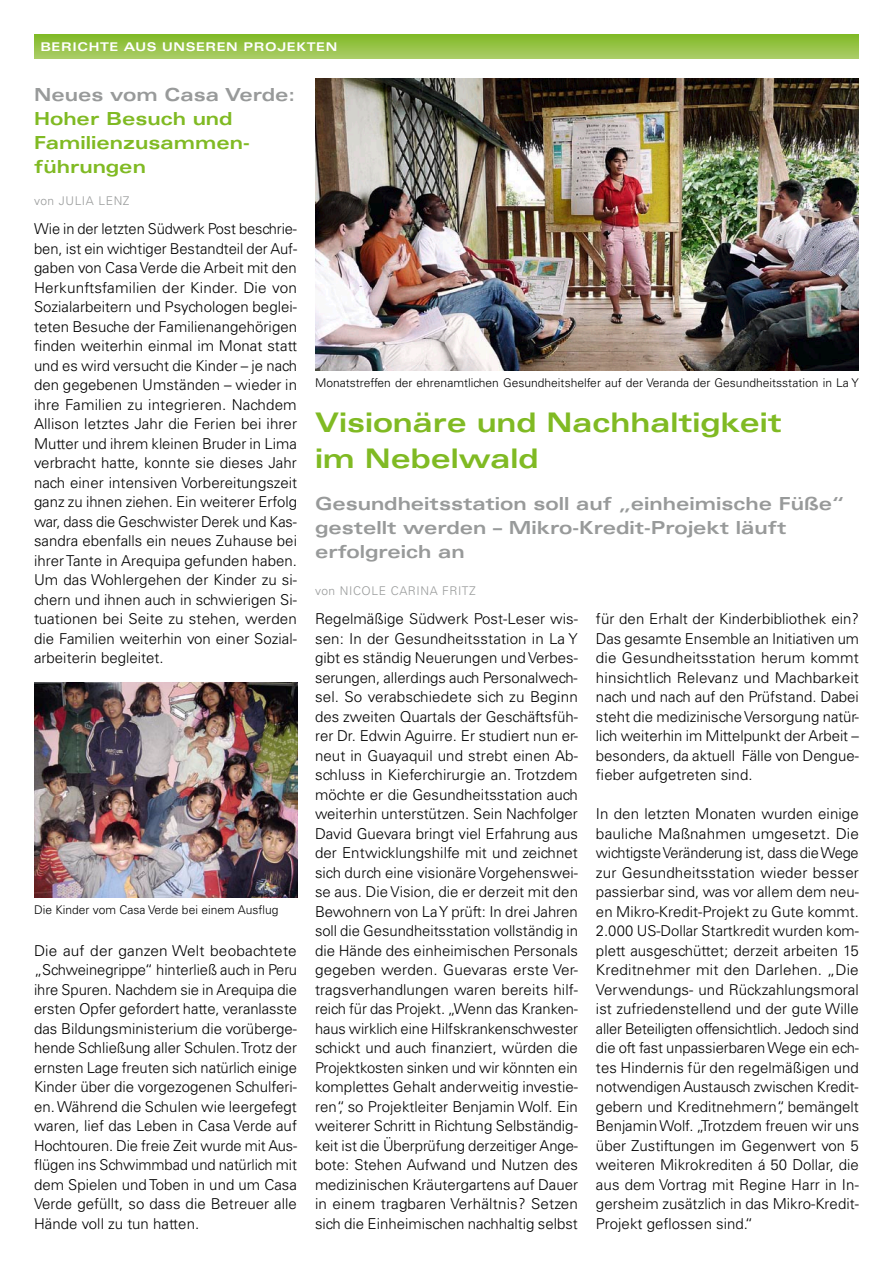
<style>
.page{position:relative;width:893px;height:1263px;background:#fff}
.page>*{position:absolute;margin:0;border:0;box-sizing:border-box;transform-origin:0 0}
.t1{font:700 expanded 27px/36px "Univers LT Std";color:#80ba23}
.t2{font:700 expanded 18px/24px "Univers LT Std";color:#989a9a}
.t3{font:700 expanded 18px/24px "Univers LT Std";color:#80ba23}
.t4{font:300 15px/19.5px "Univers LT Std";color:#000;text-align:justify}
.t5{font:300 12px "Univers LT Std";color:#000}
.t6{font:300 12px "Univers LT Std";letter-spacing:.05em;color:#989a9a}
.t7{font:700 expanded 12px "Univers LT Std";letter-spacing:.05em;color:#fff}
</style>
<div class="page">
<svg style="left:34px;top:34px;width:825px;height:25px;background:#95c346"></svg>
<img style="left:315px;top:78px;width:544px;height:293px">
<img style="left:34px;top:683px;width:263px;height:214px">
<p class="t7" style="left:40px;top:40px;width:48px">BERICHTE</p>
<p class="t7" style="left:124px;top:40px;width:104px">AUS UNSEREN</p>
<p class="t7" style="left:244px;top:40px;width:74px">PROJEKTEN</p>
<p class="t2" style="left:34px;top:82px;width:263px">Neues vom Casa Verde:</p>
<p class="t3" style="left:34px;top:106px;width:217px">Hoher Besuch und<br>Familienzusammen&shy;führungen</p>
<p class="t6" style="left:34px;top:193px;width:97px">von JULIA LENZ</p>
<p class="t4" style="left:34px;top:219px;width:265px">Wie in der letzten Südwerk Post beschrie&shy;ben, ist ein wichtiger Bestandteil der Auf&shy;gaben von Casa Verde die Arbeit mit den Herkunftsfamilien der Kinder. Die von Sozialarbeitern und Psychologen beglei&shy;teten Besuche der Familienangehörigen finden weiterhin einmal im Monat statt und es wird versucht die Kinder – je nach den gegebenen Umständen – wieder in ihre Familien zu integrieren. Nachdem Allison letztes Jahr die Ferien bei ihrer Mutter und ihrem kleinen Bruder in Lima verbracht hatte, konnte sie dieses Jahr nach einer intensiven Vorbereitungszeit ganz zu ihnen ziehen. Ein weiterer Erfolg war, dass die Geschwister Derek und Kas&shy;sandra ebenfalls ein neues Zuhause bei ihrer Tante in Arequipa gefunden haben.<br>Um das Wohlergehen der Kinder zu si&shy;chern und ihnen auch in schwierigen Si&shy;tuationen bei Seite zu stehen, werden die Familien weiterhin von einer Sozial&shy;arbeiterin begleitet.</p>
<p class="t5" style="left:34px;top:902px;width:246px">Die Kinder vom Casa Verde bei einem Ausflug</p>
<p class="t4" style="left:34px;top:941px;width:265px">Die auf der ganzen Welt beobachtete „Schweinegrippe“ hinterließ auch in Peru ihre Spuren. Nachdem sie in Arequipa die ersten Opfer gefordert hatte, veranlasste das Bildungsministerium die vorüberge&shy;hende Schließung aller Schulen. Trotz der ernsten Lage freuten sich natürlich einige Kinder über die vorgezogenen Schulferi&shy;en. Während die Schulen wie leergefegt waren, lief das Leben in Casa Verde auf Hochtouren. Die freie Zeit wurde mit Aus&shy;flügen ins Schwimmbad und natürlich mit dem Spielen und Toben in und um Casa Verde gefüllt, so dass die Betreuer alle Hände voll zu tun hatten.</p>
<p class="t5" style="left:315px;top:376px;width:545px">Monatstreffen der ehrenamtlichen Gesundheitshelfer auf der Veranda der Gesundheitsstation in La Y</p>
<h1 class="t1" style="left:315px;top:404px;width:468px">Visionäre und Nachhaltigkeit im Nebelwald</h1>
<p class="t2" style="left:315px;top:492px;width:531px">Gesundheitsstation soll auf „einheimische Füße“ gestellt werden – Mikro-Kredit-Projekt läuft erfolgreich an</p>
<p class="t6" style="left:315px;top:583px;width:43px">von Nicole</p>
<p class="t6" style="left:391px;top:583px;width:18px">Carina</p>
<p class="t6" style="left:442px;top:583px;width:15px">Fritz</p>
<p class="t4" style="left:315px;top:609px;width:265px">Regelmäßige Südwerk Post-Leser wis&shy;sen: In der Gesundheitsstation in La Y gibt es ständig Neuerungen und Verbes&shy;serungen, allerdings auch Personalwech&shy;sel. So verabschiedete sich zu Beginn des zweiten Quartals der Geschäftsfüh&shy;rer Dr. Edwin Aguirre. Er studiert nun er&shy;neut in Guayaquil und strebt einen Ab&shy;schluss in Kieferchirurgie an. Trotzdem möchte er die Gesundheitsstation auch weiterhin unterstützen. Sein Nachfolger David Guevara bringt viel Erfahrung aus der Entwicklungshilfe mit und zeichnet sich durch eine visionäre Vorgehenswei&shy;se aus. Die Vision, die er derzeit mit den Bewohnern von La Y prüft: In drei Jahren soll die Gesundheitsstation vollständig in die Hände des einheimischen Personals gegeben werden. Guevaras erste Ver&shy;tragsverhandlungen waren bereits hilf&shy;reich für das Projekt. „Wenn das Kranken&shy;haus wirklich eine Hilfskrankenschwester schickt und auch finanziert, würden die Projektkosten sinken und wir könnten ein komplettes Gehalt anderweitig investie&shy;ren“, so Projektleiter Benjamin Wolf. Ein weiterer Schritt in Richtung Selbständig&shy;keit ist die Überprüfung derzeitiger Ange&shy;bote: Stehen Aufwand und Nutzen des medizinischen Kräutergartens auf Dauer in einem tragbaren Verhältnis? Setzen sich die Einheimischen nachhaltig selbst</p>
<p class="t4" style="left:596px;top:609px;width:265px">für den Erhalt der Kinderbibliothek ein?<br>Das gesamte Ensemble an Initiativen um die Gesundheitsstation herum kommt hinsichtlich Relevanz und Machbarkeit nach und nach auf den Prüfstand. Dabei steht die medizinische Versorgung natür&shy;lich weiterhin im Mittelpunkt der Arbeit – besonders, da aktuell Fälle von Dengue&shy;fieber aufgetreten sind.</p>
<p class="t4" style="left:596px;top:804px;width:265px">In den letzten Monaten wurden einige bauliche Maßnahmen umgesetzt. Die wichtigste Veränderung ist, dass die Wege zur Gesundheitsstation wieder besser passierbar sind, was vor allem dem neu&shy;en Mikro-Kredit-Projekt zu Gute kommt.<br>2.000 US-Dollar Startkredit wurden kom&shy;plett ausgeschüttet; derzeit arbeiten 15<br>Kreditnehmer mit den Darlehen. „Die Verwendungs- und Rückzahlungsmoral ist zufriedenstellend und der gute Wille aller Beteiligten offensichtlich. Jedoch sind die oft fast unpassierbaren Wege ein ech&shy;tes Hindernis für den regelmäßigen und notwendigen Austausch zwischen Kredit&shy;gebern und Kreditnehmern“, bemängelt Benjamin Wolf. „Trotzdem freuen wir uns über Zustiftungen im Gegenwert von 5 weiteren Mikrokrediten á 50 Dollar, die aus dem Vortrag mit Regine Harr in In&shy;gersheim zusätzlich in das Mikro-Kredit-Projekt geflossen sind.“</p>
</div>
